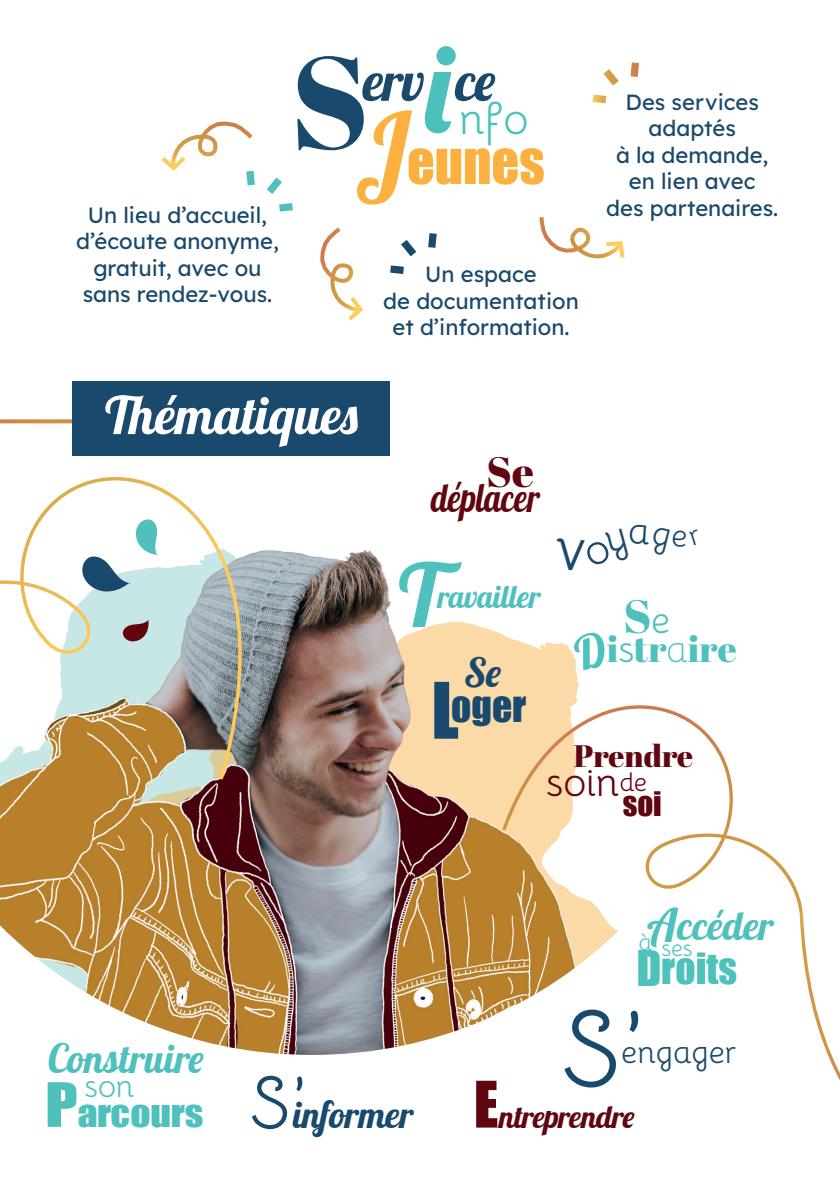
<style>
.page{position:relative;width:840px;height:1191px;background:#fff}
.page>*{position:absolute;margin:0;border:0;box-sizing:border-box;transform-origin:0 0}
.t1{font:107.2px "Bellota";color:#19496d}
.t2{font:87.4px "Lobster";color:#4fc1bd}
.t3{font:72px "Impact";color:#19496d}
.t4{font:54.2px "Impact";color:#fbb03f}
.t5{font:52px "Lobster";color:#fff}
.t6{font:46.6px "Abril Fatface";color:#4fc1bd}
.t7{font:43.2px "Bellota";color:#4cc1bc}
.t8{font:42.4px "Abril Fatface";color:#600610}
.t9{font:39.4px "Lobster";color:#4fc1bd}
.t10{font:39.4px "Lobster";color:#600610;scale:.84 1}
.t11{font:39.4px "Bellota";color:#600610}
.t12{font:39.4px "Impact";color:#4fc1bd}
.t13{font:39.4px "Impact";color:#19496d}
.t14{font:39.4px "Lobster";color:#19496d}
.t15{font:36.6px "Lobster";letter-spacing:-.02em;color:#19496d}
.t16{font:36.6px "Abril Fatface";color:#4fc1bd}
.t17{font:34.2px "Impact";letter-spacing:-.01em;color:#4fc1bd;scale:1.15 1}
.t18{font:31px "Lobster";letter-spacing:-.02em;color:#600610}
.t19{font:31px "Lobster";letter-spacing:-.01em;color:#4fc1bd}
.t20{font:31px "Abril Fatface";color:#600610}
.t21{font:31px "Bellota";letter-spacing:.01em;color:#19496d}
.t22{font:31px "Impact";color:#600610}
.t23{font:31px "Bellota";color:#4fc1bd}
.t24{font:22px/26.4px "Lexend Deca";color:#19496d;text-align:center}
.s1{font-family:"Lobster";font-size:98.4px}
.s2{font-family:"Bellota";font-size:36.6px}
.s3{font-family:"Bellota"}
.s4{font-family:"Bellota";font-weight:300}
.s5{font-size:25.4px}
.s6{font-size:45.2px}
.s7{font-size:56.4px}
.s8{font-family:"Bellota";font-size:73.4px}
.s9{font-family:"Impact";font-size:59.2px}
</style>
<div class="page">
<img style="left:0;top:550px;width:618px;height:505px">
<svg style="left:0;top:477px;width:253px;height:302px"></svg>
<svg style="left:122px;top:619px;width:27px;height:23px"></svg>
<svg style="left:81px;top:518px;width:77px;height:74px"></svg>
<svg style="left:0;top:419px;width:73px;height:4px"></svg>
<div style="left:73px;top:381px;width:317px;height:74px;background:#19496d"></div>
<svg style="left:799px;top:913px;width:40px;height:166px"></svg>
<svg style="left:502px;top:704px;width:300px;height:209px"></svg>
<svg style="left:362px;top:46px;width:133px;height:87px"></svg>
<svg style="left:390px;top:233px;width:47px;height:41px"></svg>
<svg style="left:592px;top:62px;width:47px;height:42px"></svg>
<svg style="left:320px;top:227px;width:43px;height:94px"></svg>
<svg style="left:539px;top:217px;width:86px;height:42px"></svg>
<svg style="left:161px;top:121px;width:132px;height:91px"></svg>
<svg style="left:571px;top:630px;width:37px;height:41px"></svg>
<svg style="left:554px;top:550px;width:64px;height:21px"></svg>
<h3 class="t4" style="left:290px;top:121px;width:255px"><sup>S</sup><span class="s1">J</span>eunes</h3>
<p class="t24" style="left:615px;top:87px;width:154px">Des services adaptés<br>à la demande, en lien avec</p>
<h3 class="t7" style="left:459px;top:85px;width:71px">nfo</h3>
<p class="t24" style="left:88px;top:200px;width:181px">Un lieu d’accueil,</p>
<p class="t24" style="left:606px;top:193px;width:173px">des partenaires.</p>
<p class="t24" style="left:76px;top:227px;width:204px">d’écoute anonyme, gratuit, avec ou sans rendez-vous.</p>
<p class="t24" style="left:383px;top:260px;width:197px">Un espace<br>de documentation et d’information.</p>
<h3 class="t5" style="left:105px;top:382px;width:256px">Thématiques</h3>
<h3 class="t8" style="left:486px;top:442px;width:49px">Se</h3>
<h3 class="t10" style="left:431px;top:473px;width:131px">déplacer</h3>
<h2 class="t2" style="left:398px;top:539px;width:44px">T</h2>
<h3 class="t19" style="left:437px;top:577px;width:105px">ravailler</h3>
<h3 class="t14" style="left:464px;top:648px;width:38px">Se</h3>
<h3 class="t3" style="left:431px;top:654px;width:29px">L</h3>
<h3 class="t13" style="left:451px;top:675px;width:76px">oger</h3>
<h3 class="t6" style="left:623px;top:584px;width:48px">S<span class="s2">e</span></h3>
<h3 class="t16" style="left:606px;top:623px;width:131px">i<span class="s3">s</span>tr<span class="s4">a</span>ire</h3>
<h3 class="t20" style="left:573px;top:734px;width:121px">Prendre</h3>
<h3 class="t22" style="left:622px;top:779px;width:40px">soi</h3>
<h3 class="t11" style="left:546px;top:750px;width:102px">soin<span class="s5">de</span></h3>
<h3 class="t9" style="left:638px;top:901px;width:136px"><sub>à</sub> <span class="s6">A</span><sub>ses</sub>ccéder</h3>
<h3 class="t12" style="left:636px;top:938px;width:102px"><span class="s6">D</span>roits</h3>
<h3 class="t9" style="left:48px;top:1034px;width:157px">Construire</h3>
<h3 class="t23" style="left:84px;top:1061px;width:51px">son</h3>
<h3 class="t17" style="left:45px;top:1086px;width:139px"><span class="s7">P</span>arcours</h3>
<h3 class="t15" style="left:249px;top:1091px;width:166px"><span class="s8">S’</span>informer</h3>
<h1 class="t1" style="left:560px;top:962px;width:87px">S’</h1>
<h3 class="t21" style="left:621px;top:1027px;width:116px">engager</h3>
<h3 class="t18" style="left:473px;top:1096px;width:162px"><span class="s9">E</span>ntreprendre</h3>
</div>
